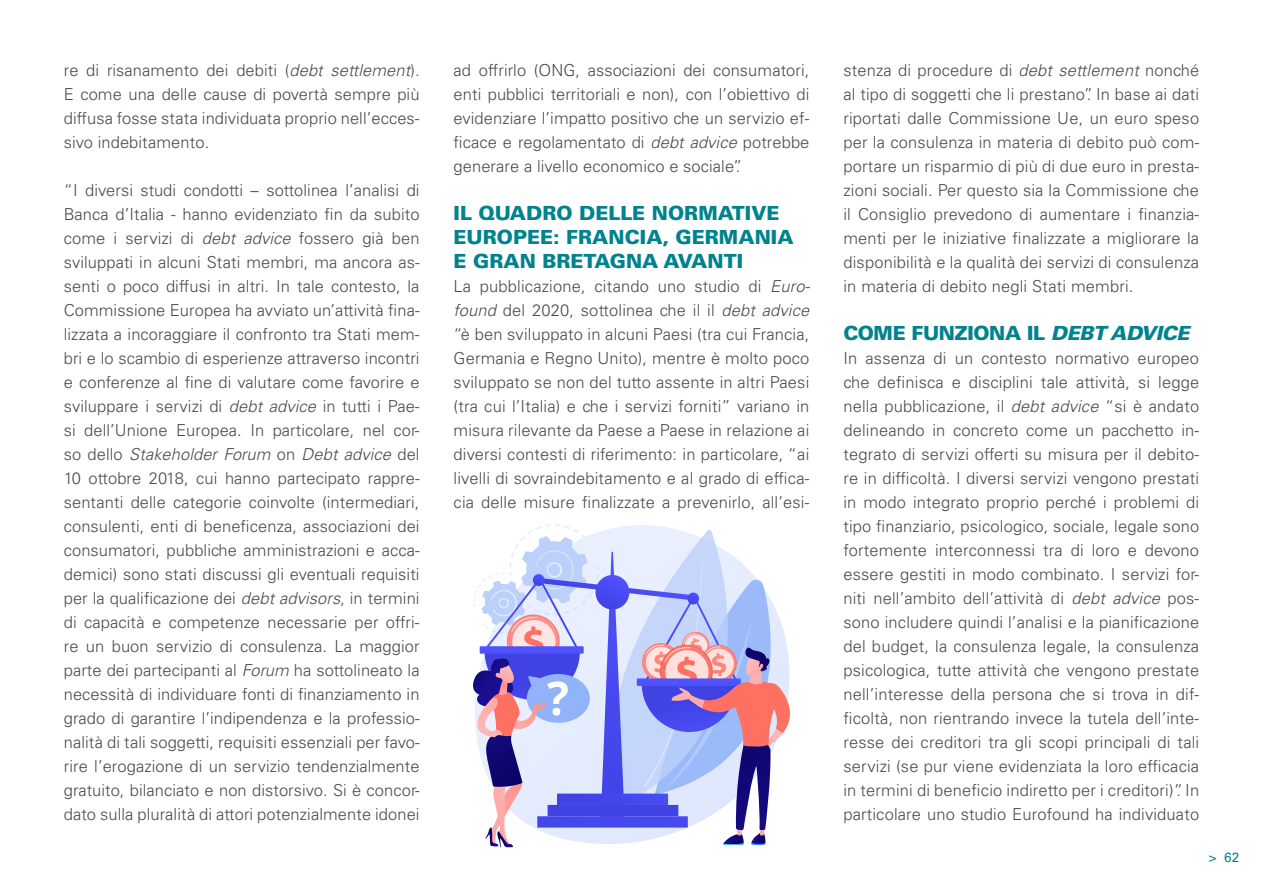
<style>
.page{position:relative;width:1263px;height:893px;background:#fff}
.page>*{position:absolute;margin:0;border:0;box-sizing:border-box;transform-origin:0 0}
.t1{font:900 19.5px/24px "Univers LT Std";color:#00838e}
.t2{font:900 19.5px "Univers LT Std";letter-spacing:-.02em;color:#00838e}
.t3{font:300 16.5px/24px "Univers LT Std";letter-spacing:.005em;color:#4b4b4a;text-align:justify}
.t4{font:13.5px "Univers LT Std";color:#00838e}
.s1{font-style:italic}
</style>
<div class="page">
<svg style="left:473px;top:524px;width:317px;height:323px"></svg>
<p class="t3" style="left:64px;top:58px;width:357px">re di risanamento dei debiti (<span class="s1">debt settlement</span>).<br>E come una delle cause di povertà sempre più diffusa fosse stata individuata proprio nell’ecces&shy;sivo indebitamento.</p>
<p class="t3" style="left:64px;top:178px;width:357px">“I diversi studi condotti – sottolinea l’analisi di Banca d’Italia - hanno evidenziato fin da subito come i servizi di <span class="s1">debt advice</span> fossero già ben sviluppati in alcuni Stati membri, ma ancora as&shy;senti o poco diffusi in altri. In tale contesto, la Commissione Europea ha avviato un’attività fina&shy;lizzata a incoraggiare il confronto tra Stati mem&shy;bri e lo scambio di esperienze attraverso incontri e conferenze al fine di valutare come favorire e sviluppare i servizi di <span class="s1">debt advice</span> in tutti i Pae&shy;si dell’Unione Europea. In particolare, nel cor&shy;so dello <span class="s1">Stakeholder Forum</span> on <span class="s1">Debt advice</span> del 10 ottobre 2018, cui hanno partecipato rappre&shy;sentanti delle categorie coinvolte (intermediari, consulenti, enti di beneficenza, associazioni dei consumatori, pubbliche amministrazioni e acca&shy;demici) sono stati discussi gli eventuali requisiti per la qualificazione dei <span class="s1">debt advisors</span>, in termini di capacità e competenze necessarie per offri&shy;re un buon servizio di consulenza. La maggior parte dei partecipanti al <span class="s1">Forum</span> ha sottolineato la necessità di individuare fonti di finanziamento in grado di garantire l’indipendenza e la professio&shy;nalità di tali soggetti, requisiti essenziali per favo&shy;rire l’erogazione di un servizio tendenzialmente gratuito, bilanciato e non distorsivo. Si è concor&shy;dato sulla pluralità di attori potenzialmente idonei</p>
<p class="t3" style="left:454px;top:58px;width:357px">ad offrirlo (ONG, associazioni dei consumatori, enti pubblici territoriali e non), con l’obiettivo di evidenziare l’impatto positivo che un servizio ef&shy;ficace e regolamentato di <span class="s1">debt advice</span> potrebbe generare a livello economico e sociale”.</p>
<p class="t1" style="left:454px;top:201px;width:342px">IL QUADRO DELLE NORMATIVE<br>EUROPEE: FRANCIA, GERMANIA<br>E GRAN BRETAGNA AVANTI</p>
<p class="t3" style="left:454px;top:274px;width:358px">La pubblicazione, citando uno studio di <span class="s1">Euro&shy;found</span> del 2020, sottolinea che il il <span class="s1">debt advice </span>“è ben sviluppato in alcuni Paesi (tra cui Francia, Germania e Regno Unito), mentre è molto poco sviluppato se non del tutto assente in altri Paesi (tra cui l’Italia) e che i servizi forniti” variano in misura rilevante da Paese a Paese in relazione ai diversi contesti di riferimento: in particolare, “ai livelli di sovraindebitamento e al grado di effica&shy;cia delle misure finalizzate a prevenirlo, all’esi-</p>
<p class="t3" style="left:843px;top:58px;width:357px">stenza di procedure di <span class="s1">debt settlement</span> nonché al tipo di soggetti che li prestano”. In base ai dati riportati dalle Commissione Ue, un euro speso per la consulenza in materia di debito può com&shy;portare un risparmio di più di due euro in presta&shy;zioni sociali. Per questo sia la Commissione che il Consiglio prevedono di aumentare i finanzia&shy;menti per le iniziative finalizzate a migliorare la disponibilità e la qualità dei servizi di consulenza in materia di debito negli Stati membri.</p>
<p class="t2" style="left:843px;top:320px;width:348px">COME FUNZIONA IL <span class="s1">DEBT ADVICE</span></p>
<p class="t3" style="left:843px;top:346px;width:357px">In assenza di un contesto normativo europeo che definisca e disciplini tale attività, si legge nella pubblicazione, il <span class="s1">debt advice</span> “si è andato delineando in concreto come un pacchetto in&shy;tegrato di servizi offerti su misura per il debito&shy;re in difficoltà. I diversi servizi vengono prestati in modo integrato proprio perché i problemi di tipo finanziario, psicologico, sociale, legale sono fortemente interconnessi tra di loro e devono essere gestiti in modo combinato. I servizi for&shy;niti nell’ambito dell’attività di <span class="s1">debt advice</span> pos&shy;sono includere quindi l’analisi e la pianificazione del budget, la consulenza legale, la consulenza psicologica, tutte attività che vengono prestate nell’interesse della persona che si trova in dif&shy;ficoltà, non rientrando invece la tutela dell’inte&shy;resse dei creditori tra gli scopi principali di tali servizi (se pur viene evidenziata la loro efficacia in termini di beneficio indiretto per i creditori)”. In particolare uno studio Eurofound ha individuato</p>
<p class="t4" style="left:1209px;top:849px;width:32px">&gt; 62</p>
</div>
